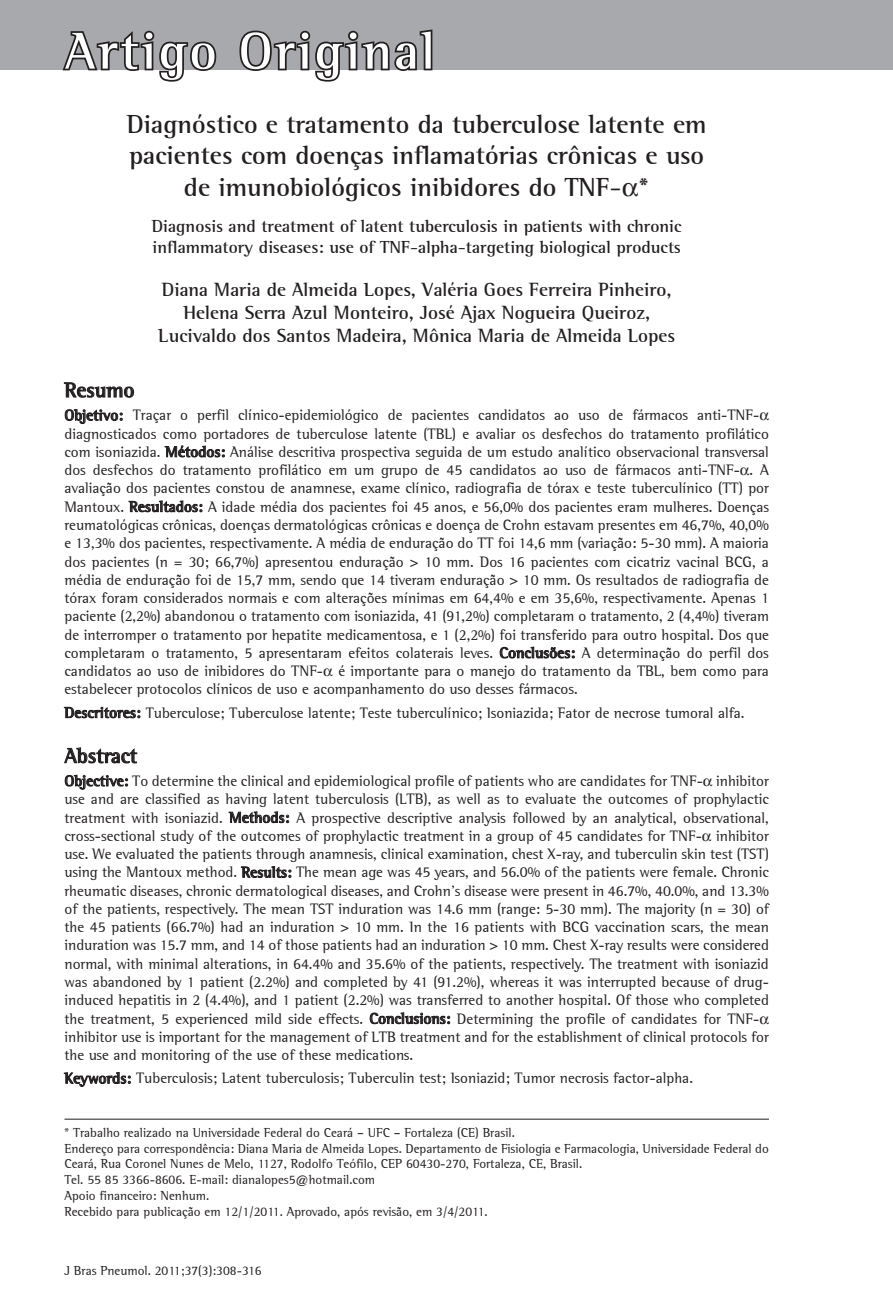
<style>
.page{position:relative;width:893px;height:1315px;background:#fff}
.page>*{position:absolute;margin:0;border:0;box-sizing:border-box;transform-origin:0 0}
.capítulo{font:700 52.5px "Libre Semi Serif S Si";letter-spacing:.05em;color:#fff}
.Título___1o_idioma{font:700 26.25px/31.5px "Libre Semi Serif S Si";color:#231f20;text-align:center}
.Resumo___título{font:700 21px "Libre Semi Serif S Si";color:#231f20}
.Autores{font:700 19.25px/23.1px "Libre Semi Serif S Si";color:#231f20;text-align:center}
.Título___2o_idioma{font:700 17.5px/21px "Libre Semi Serif S Si";color:#231f20}
.Resumo{font:15.22px/18.2px "Libre Semi Serif S Si";color:#231f20}
.Palavras-chave{font:15.22px "Libre Semi Serif S Si";color:#231f20}
.Endereço{font:13.12px/15.8px "Libre Semi Serif S Si";color:#231f20}
.rodapé{font:13.12px "Libre Semi Serif S Si";color:#231f20}
.s1{font-weight:700}
</style>
<div class="page">
<div style="left:0;top:0;width:893px;height:70px;background:#a8a9ad"></div>
<svg style="left:64px;top:383px;width:70px;height:14px"></svg>
<svg style="left:65px;top:409px;width:57px;height:15px"></svg>
<svg style="left:165px;top:445px;width:60px;height:12px"></svg>
<svg style="left:129px;top:501px;width:73px;height:11px"></svg>
<svg style="left:500px;top:647px;width:74px;height:11px"></svg>
<svg style="left:64px;top:707px;width:76px;height:11px"></svg>
<svg style="left:65px;top:747px;width:72px;height:16px"></svg>
<svg style="left:65px;top:775px;width:63px;height:14px"></svg>
<svg style="left:229px;top:811px;width:60px;height:12px"></svg>
<svg style="left:241px;top:866px;width:50px;height:11px"></svg>
<svg style="left:370px;top:1012px;width:80px;height:12px"></svg>
<svg style="left:64px;top:1072px;width:67px;height:14px"></svg>
<hr style="left:64px;top:1118px;width:705px;height:1px;background:#231f20">
<svg style="left:62px;top:30px;width:155px;height:52px"></svg>
<svg style="left:239px;top:29px;width:194px;height:53px"></svg>
<p class="capítulo" style="left:64px;top:19px;width:372px">Artigo Original</p>
<p class="Título___1o_idioma" style="left:127px;top:108px;width:581px">Diagnóstico e tratamento da tuberculose latente em pacientes com doenças inflamatórias crônicas e uso de imunobiológicos inibidores do TNF- *</p>
<p class="Título___2o_idioma" style="left:152px;top:215px;width:531px">Diagnosis and treatment of latent tuberculosis in patients with chronic inflammatory diseases: use of TNF-alpha-targeting biological products</p>
<p class="Autores" style="left:158px;top:278px;width:518px">Diana Maria de Almeida Lopes, Valéria Goes Ferreira Pinheiro,<br>Helena Serra Azul Monteiro, José Ajax Nogueira Queiroz,<br>Lucivaldo dos Santos Madeira, Mônica Maria de Almeida Lopes</p>
<p class="Resumo___título" style="left:64px;top:377px;width:72px">Resumo</p>
<p class="Resumo" style="left:64px;top:406px;width:706px"><span class="s1">Objetivo:</span> Traçar o perfil clínico-epidemiológico de pacientes candidatos ao uso de fármacos anti-TNF&shy;diagnosticados como portadores de tuberculose latente (TBL) e avaliar os desfechos do tratamento profilático com isoniazida. <span class="s1">Métodos:</span> Análise descritiva prospectiva seguida de um estudo analítico observacional transversal dos desfechos do tratamento profilático em um grupo de 45 candidatos ao uso de fármacos anti-TNF- . A avaliação dos pacientes constou de anamnese, exame clínico, radiografia de tórax e teste tuberculínico (TT) por Mantoux. <span class="s1">Resultados:</span> A idade média dos pacientes foi 45 anos, e 56,0% dos pacientes eram mulheres. Doenças reumatológicas crônicas, doenças dermatológicas crônicas e doença de Crohn estavam presentes em 46,7%, 40,0% e 13,3% dos pacientes, respectivamente. A média de enduração do TT foi 14,6 mm (variação: 5-30 mm). A maioria dos pacientes (n = 30; 66,7%) apresentou enduração &gt; 10 mm. Dos 16 pacientes com cicatriz vacinal BCG, a média de enduração foi de 15,7 mm, sendo que 14 tiveram enduração &gt; 10 mm. Os resultados de radiografia de tórax foram considerados normais e com alterações mínimas em 64,4% e em 35,6%, respectivamente. Apenas 1 paciente (2,2%) abandonou o tratamento com isoniazida, 41 (91,2%) completaram o tratamento, 2 (4,4%) tiveram de interromper o tratamento por hepatite medicamentosa, e 1 (2,2%) foi transferido para outro hospital. Dos que completaram o tratamento, 5 apresentaram efeitos colaterais leves. <span class="s1">Conclusões:</span> A determinação do perfil dos candidatos ao uso de inibidores do TNF- é importante para o manejo do tratamento da TBL, bem como para estabelecer protocolos clínicos de uso e acompanhamento do uso desses fármacos.</p>
<p class="Palavras-chave" style="left:64px;top:703px;width:682px"><span class="s1">Descritores:</span> Tuberculose; Tuberculose latente; Teste tuberculínico; Isoniazida; Fator de necrose tumoral alfa.</p>
<p class="Resumo___título" style="left:64px;top:743px;width:74px">Abstract</p>
<p class="Resumo" style="left:64px;top:771px;width:706px"><span class="s1">Objective:</span> To determine the clinical and epidemiological profile of patients who are candidates for TNF- inhibitor use and are classified as having latent tuberculosis (LTB), as well as to evaluate the outcomes of prophylactic treatment with isoniazid. <span class="s1">Methods:</span> A prospective descriptive analysis followed by an analytical, observational, cross-sectional study of the outcomes of prophylactic treatment in a group of 45 candidates for TNF- inhibitor use. We evaluated the patients through anamnesis, clinical examination, chest X-ray, and tuberculin skin test (TST) using the Mantoux method. <span class="s1">Results:</span> The mean age was 45 years, and 56.0% of the patients were female. Chronic rheumatic diseases, chronic dermatological diseases, and Crohn’s disease were present in 46.7%, 40.0%, and 13.3% of the patients, respectively. The mean TST induration was 14.6 mm (range: 5-30 mm). The majority (n = 30) of the 45 patients (66.7%) had an induration &gt; 10 mm. In the 16 patients with BCG vaccination scars, the mean induration was 15.7 mm, and 14 of those patients had an induration &gt; 10 mm. Chest X-ray results were considered normal, with minimal alterations, in 64.4% and 35.6% of the patients, respectively. The treatment with isoniazid was abandoned by 1 patient (2.2%) and completed by 41 (91.2%), whereas it was interrupted because of drug&shy;induced hepatitis in 2 (4.4%), and 1 patient (2.2%) was transferred to another hospital. Of those who completed the treatment, 5 experienced mild side effects. <span class="s1">Conclusions:</span> Determining the profile of candidates for TNF&shy;inhibitor use is important for the management of LTB treatment and for the establishment of clinical protocols for the use and monitoring of the use of these medications.</p>
<p class="Palavras-chave" style="left:64px;top:1069px;width:630px"><span class="s1">Keywords:</span> Tuberculosis; Latent tuberculosis; Tuberculin test; Isoniazid; Tumor necrosis factor-alpha.</p>
<p class="Endereço" style="left:64px;top:1124px;width:452px">* Trabalho realizado na Universidade Federal do Ceará – UFC – Fortaleza (CE) Brasil.</p>
<p class="Endereço" style="left:64px;top:1140px;width:706px">Endereço para correspondência: Diana Maria de Almeida Lopes. Departamento de Fisiologia e Farmacologia, Universidade Federal do<br>Ceará, Rua Coronel Nunes de Melo, 1127, Rodolfo Teófilo, CEP 60430-270, Fortaleza, CE, Brasil.</p>
<p class="Endereço" style="left:64px;top:1171px;width:312px">Tel. 55 85 3366-8606. E-mail: dianalopes5@hotmail.com</p>
<p class="Endereço" style="left:64px;top:1187px;width:146px">Apoio financeiro: Nenhum.</p>
<p class="Endereço" style="left:64px;top:1203px;width:425px">Recebido para publicação em 12/1/2011. Aprovado, após revisão, em 3/4/2011.</p>
<p class="rodapé" style="left:64px;top:1263px;width:199px">J Bras Pneumol. 2011;37(3):308-316</p>
</div>
